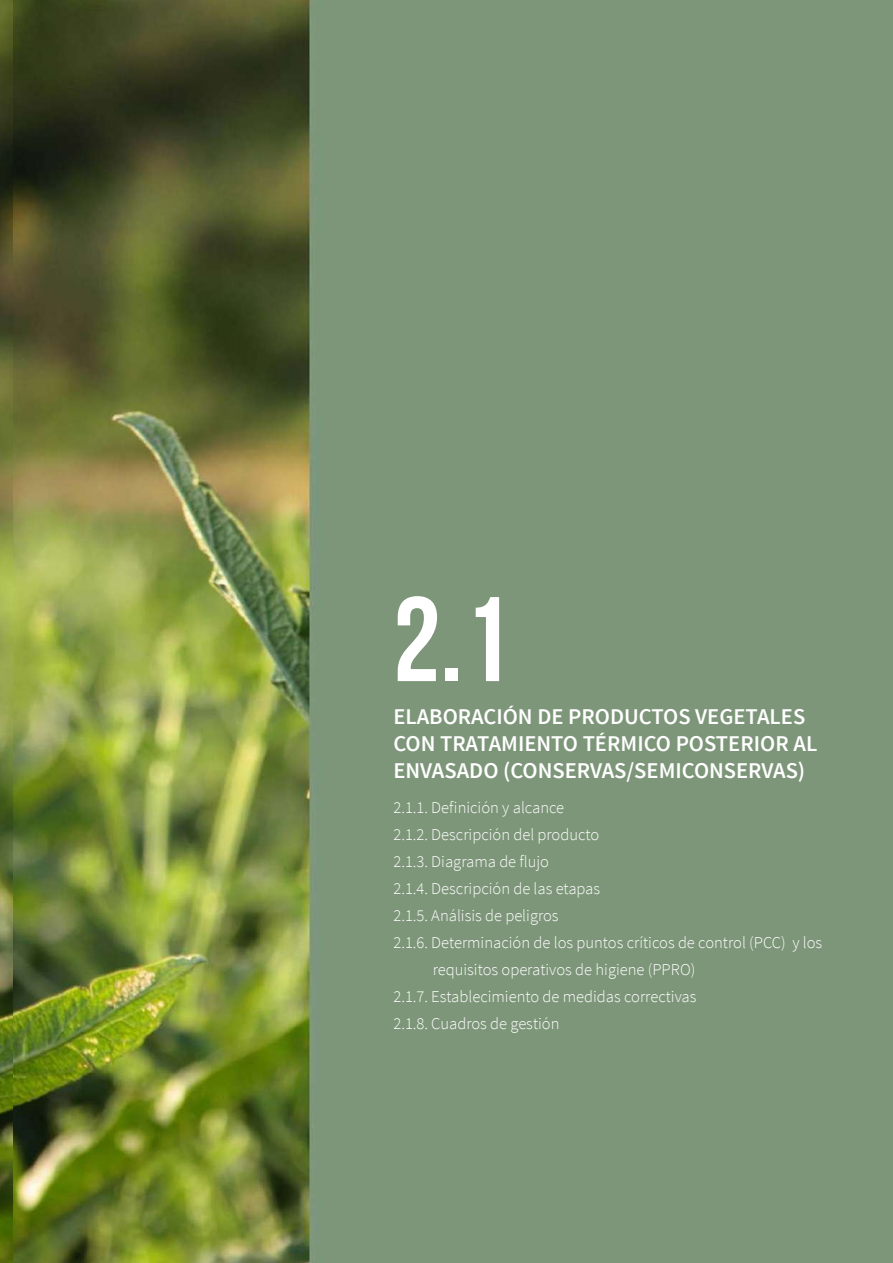
<style>
.page{position:relative;width:893px;height:1263px;background:#fff}
.page>*{position:absolute;margin:0;border:0;box-sizing:border-box;transform-origin:0 0}
.t1{font:700 120px "Bebas Neue";color:#fff}
.t2{font:600 22.5px/27px "Source Sans Pro";color:#fff}
.t3{font:300 16.5px "Source Sans Pro";color:#fff}
</style>
<div class="page">
<img style="left:13px;top:0;width:880px;height:1263px">
<img style="left:0;top:0;width:13px;height:1263px">
<h1 class="t1" style="left:393px;top:574px;width:119px">2.1</h1>
<h2 class="t2" style="left:393px;top:703px;width:425px">ELABORACIÓN DE PRODUCTOS VEGETALES<br>CON TRATAMIENTO TÉRMICO POSTERIOR AL<br>ENVASADO (CONSERVAS/SEMICONSERVAS)</h2>
<p class="t3" style="left:393px;top:798px;width:172px">2.1.1. Definición y alcance</p>
<p class="t3" style="left:393px;top:825px;width:207px">2.1.2. Descripción del producto</p>
<p class="t3" style="left:393px;top:852px;width:157px">2.1.3. Diagrama de flujo</p>
<p class="t3" style="left:393px;top:879px;width:208px">2.1.4. Descripción de las etapas</p>
<p class="t3" style="left:393px;top:906px;width:167px">2.1.5. Análisis de peligros</p>
<p class="t3" style="left:393px;top:933px;width:430px">2.1.6. Determinación de los puntos críticos de control (PCC) y los</p>
<p class="t3" style="left:433px;top:960px;width:264px">requisitos operativos de higiene (PPRO)</p>
<p class="t3" style="left:393px;top:987px;width:304px">2.1.7. Establecimiento de medidas correctivas</p>
<p class="t3" style="left:393px;top:1014px;width:168px">2.1.8. Cuadros de gestión</p>
</div>
